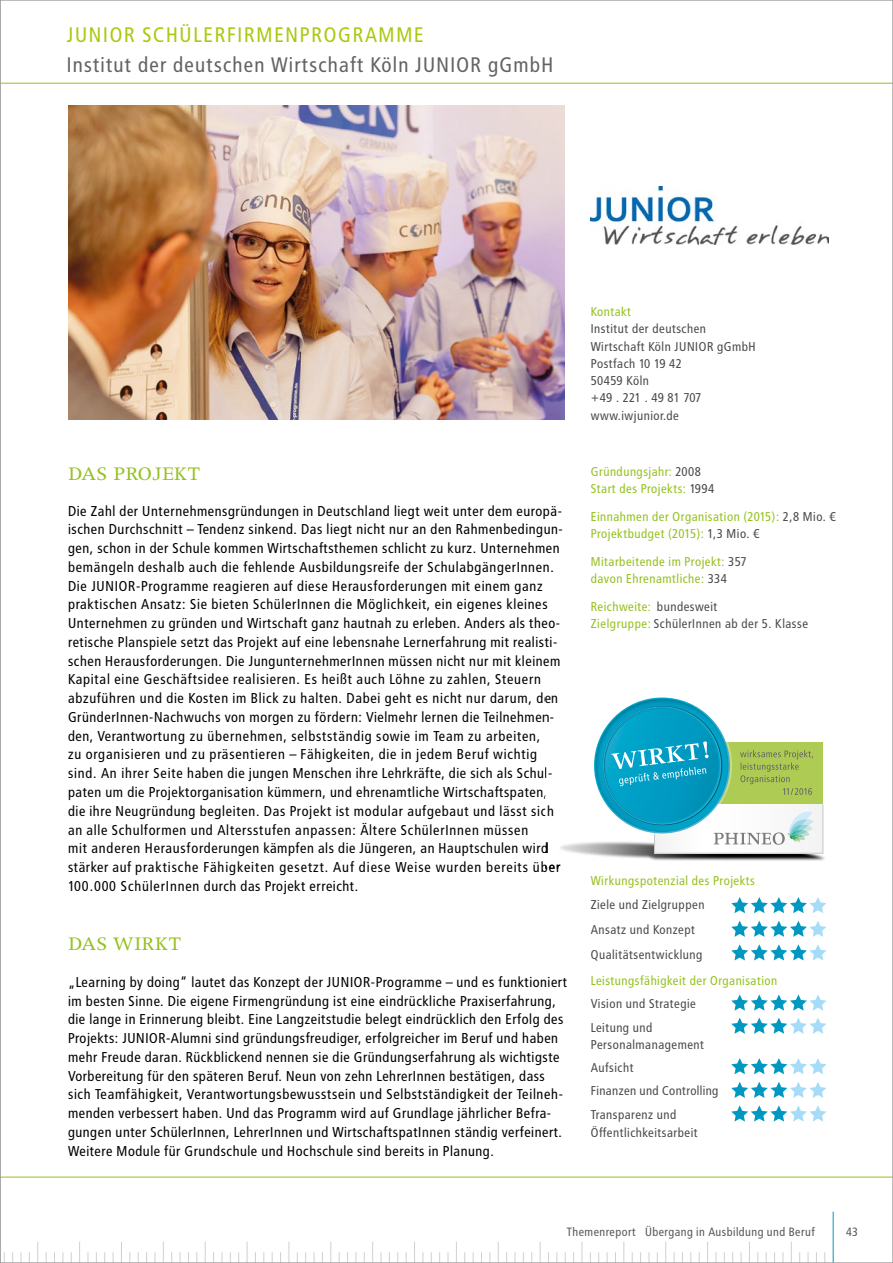
<style>
.page{position:relative;width:893px;height:1263px;background:#fff}
.page>*{position:absolute;margin:0;border:0;box-sizing:border-box;transform-origin:0 0}
.t1{font:21.75px "Apollo MT Pro";letter-spacing:.02em;color:#95c11f}
.t2{font:21px "Transit Print OT";letter-spacing:.02em;color:#646363}
.t3{font:21px "Transit Print OT";letter-spacing:.04em;color:#abc910}
.t4{font:14.25px/18.8px "Transit Print OT";color:#000}
.t5{font:12.75px/17.2px "Transit Print OT";color:#4a4a49}
.t6{font:12.75px "Transit Print OT";color:#95c11f}
.t7{font:12.75px "Transit Print OT";letter-spacing:-.045em;color:#4a4a49}
.t8{font:12px "Transit Print OT";color:#575756}
.s1{color:#4a4a49}
.s2{color:#95c11f}
</style>
<div class="page">
<hr style="left:0;top:83px;width:893px;height:1px;background:#95c11f">
<hr style="left:0;top:1177px;width:893px;height:1px;background:#95c11f">
<hr style="left:833px;top:1212px;width:1px;height:51px;background:#0098c1">
<svg style="left:37px;top:1242px;width:1px;height:19px"></svg>
<svg style="left:79px;top:1242px;width:1px;height:19px"></svg>
<svg style="left:121px;top:1242px;width:1px;height:19px"></svg>
<svg style="left:163px;top:1242px;width:1px;height:19px"></svg>
<svg style="left:205px;top:1242px;width:1px;height:19px"></svg>
<svg style="left:247px;top:1242px;width:1px;height:19px"></svg>
<svg style="left:289px;top:1242px;width:1px;height:19px"></svg>
<svg style="left:330px;top:1242px;width:1px;height:19px"></svg>
<svg style="left:372px;top:1242px;width:1px;height:19px"></svg>
<svg style="left:414px;top:1242px;width:1px;height:19px"></svg>
<svg style="left:456px;top:1242px;width:1px;height:19px"></svg>
<svg style="left:498px;top:1242px;width:1px;height:19px"></svg>
<svg style="left:540px;top:1242px;width:1px;height:19px"></svg>
<svg style="left:582px;top:1242px;width:1px;height:19px"></svg>
<svg style="left:623px;top:1242px;width:1px;height:19px"></svg>
<svg style="left:665px;top:1242px;width:1px;height:19px"></svg>
<svg style="left:707px;top:1242px;width:1px;height:19px"></svg>
<svg style="left:749px;top:1242px;width:1px;height:19px"></svg>
<svg style="left:791px;top:1242px;width:1px;height:19px"></svg>
<img style="left:591px;top:186px;width:238px;height:59px">
<img style="left:68px;top:105px;width:497px;height:315px">
<svg style="left:731px;top:944px;width:95px;height:16px"></svg>
<svg style="left:731px;top:1105px;width:95px;height:16px"></svg>
<svg style="left:731px;top:921px;width:95px;height:16px"></svg>
<svg style="left:731px;top:1082px;width:95px;height:16px"></svg>
<svg style="left:731px;top:1017px;width:95px;height:17px"></svg>
<svg style="left:731px;top:897px;width:95px;height:16px"></svg>
<svg style="left:731px;top:1058px;width:95px;height:16px"></svg>
<svg style="left:731px;top:994px;width:95px;height:17px"></svg>
<img style="left:560px;top:829px;width:265px;height:32px">
<svg style="left:588px;top:697px;width:235px;height:158px"></svg>
<svg style="left:0;top:0;width:5px;height:1263px"></svg>
<p class="t3" style="left:67px;top:22px;width:359px">JUNIOR SCHÜLERFIRMENPROGRAMME</p>
<p class="t2" style="left:67px;top:52px;width:489px">Institut der deutschen Wirtschaft Köln JUNIOR gGmbH</p>
<p class="t1" style="left:68px;top:461px;width:134px">DAS PROJEKT</p>
<p class="t4" style="left:68px;top:501px;width:497px">Die Zahl der Unternehmensgründungen in Deutschland liegt weit unter dem europä&shy;ischen Durchschnitt – Tendenz sinkend. Das liegt nicht nur an den Rahmenbedingun&shy;gen, schon in der Schule kommen Wirtschaftsthemen schlicht zu kurz. Unternehmen bemängeln deshalb auch die fehlende Ausbildungsreife der SchulabgängerInnen.<br>Die JUNIOR-Programme reagieren auf diese Herausforderungen mit einem ganz praktischen Ansatz: Sie bieten SchülerInnen die Möglichkeit, ein eigenes kleines Unternehmen zu gründen und Wirtschaft ganz hautnah zu erleben. Anders als theo&shy;retische Planspiele setzt das Projekt auf eine lebensnahe Lernerfahrung mit realisti&shy;schen Herausforderungen. Die JungunternehmerInnen müssen nicht nur mit kleinem Kapital eine Geschäftsidee realisieren. Es heißt auch Löhne zu zahlen, Steuern abzuführen und die Kosten im Blick zu halten. Dabei geht es nicht nur darum, den GründerInnen-Nachwuchs von morgen zu fördern: Vielmehr lernen die Teilnehmen&shy;den, Verantwortung zu übernehmen, selbstständig sowie im Team zu arbeiten,<br>zu organisieren und zu präsentieren – Fähigkeiten, die in jedem Beruf wichtig sind. An ihrer Seite haben die jungen Menschen ihre Lehrkräfte, die sich als Schul&shy;paten um die Projektorganisation kümmern, und ehrenamtliche Wirtschaftspaten, die ihre Neugründung begleiten. Das Projekt ist modular aufgebaut und lässt sich an alle Schulformen und Altersstufen anpassen: Ältere SchülerInnen müssen<br>mit anderen Herausforderungen kämpfen als die Jüngeren, an Hauptschulen wird stärker auf praktische Fähigkeiten gesetzt. Auf diese Weise wurden bereits über 100.000 SchülerInnen durch das Projekt erreicht.</p>
<p class="t1" style="left:68px;top:931px;width:115px">DAS WIRKT</p>
<p class="t4" style="left:68px;top:972px;width:501px">„Learning by doing“ lautet das Konzept der JUNIOR-Programme – und es funktioniert im besten Sinne. Die eigene Firmengründung ist eine eindrückliche Praxiserfahrung, die lange in Erinnerung bleibt. Eine Langzeitstudie belegt eindrücklich den Erfolg des Projekts: JUNIOR-Alumni sind gründungsfreudiger, erfolgreicher im Beruf und haben mehr Freude daran. Rückblickend nennen sie die Gründungserfahrung als wichtigste Vorbereitung für den späteren Beruf. Neun von zehn LehrerInnen bestätigen, dass sich Teamfähigkeit, Verantwortungsbewusstsein und Selbstständigkeit der Teilneh&shy;menden verbessert haben. Und das Programm wird auf Grundlage jährlicher Befra&shy;gungen unter SchülerInnen, LehrerInnen und WirtschaftspatInnen ständig verfeinert.<br>Weitere Module für Grundschule und Hochschule sind bereits in Planung.</p>
<p class="t6" style="left:591px;top:304px;width:42px">Kontakt</p>
<p class="t5" style="left:591px;top:320px;width:167px">Institut der deutschen<br>Wirtschaft Köln JUNIOR gGmbH</p>
<p class="t5" style="left:591px;top:355px;width:93px">Postfach 10 19 42</p>
<p class="t5" style="left:591px;top:372px;width:60px">50459 Köln</p>
<p class="t7" style="left:591px;top:390px;width:113px">+49 . 221 . 49 81 707</p>
<p class="t5" style="left:591px;top:407px;width:90px">www.iwjunior.de</p>
<p class="t6" style="left:591px;top:464px;width:112px">Gründungsjahr: <span class="s1">2008</span></p>
<p class="t6" style="left:591px;top:481px;width:126px">Start des Projekts: <span class="s1">1994</span></p>
<p class="t6" style="left:591px;top:509px;width:247px">Einnahmen der Organisation (2015): <span class="s1">2,8 Mio. €</span></p>
<p class="t6" style="left:591px;top:526px;width:171px">Projektbudget (2015): <span class="s1">1,3 Mio. €</span></p>
<p class="t6" style="left:591px;top:554px;width:158px">Mitarbeitende im Projekt: <span class="s1">357</span></p>
<p class="t6" style="left:591px;top:571px;width:138px">davon Ehrenamtliche: <span class="s1">334</span></p>
<p class="t6" style="left:591px;top:599px;width:129px">Reichweite: <span class="s1">bundesweit</span></p>
<p class="t5" style="left:591px;top:615px;width:219px"><span class="s2">Zielgruppe:</span> SchülerInnen ab der 5. Klasse</p>
<p class="t6" style="left:591px;top:873px;width:166px">Wirkungspotenzial des Projekts</p>
<p class="t5" style="left:591px;top:896px;width:116px">Ziele und Zielgruppen</p>
<p class="t5" style="left:591px;top:921px;width:106px">Ansatz und Konzept</p>
<p class="t5" style="left:591px;top:946px;width:114px">Qualitätsentwicklung</p>
<p class="t6" style="left:591px;top:973px;width:188px">Leistungsfähigkeit der Organisation</p>
<p class="t5" style="left:591px;top:995px;width:107px">Vision und Strategie</p>
<p class="t5" style="left:591px;top:1019px;width:64px">Leitung und</p>
<p class="t5" style="left:591px;top:1036px;width:115px">Personalmanagement</p>
<p class="t5" style="left:591px;top:1059px;width:45px">Aufsicht</p>
<p class="t5" style="left:591px;top:1082px;width:130px">Finanzen und Controlling</p>
<p class="t5" style="left:591px;top:1106px;width:109px">Transparenz und<br>Öffentlichkeitsarbeit</p>
<p class="t8" style="left:567px;top:1225px;width:250px">Themenreport Übergang in Ausbildung und Beruf</p>
<p class="t8" style="left:846px;top:1225px;width:14px">43</p>
</div>
